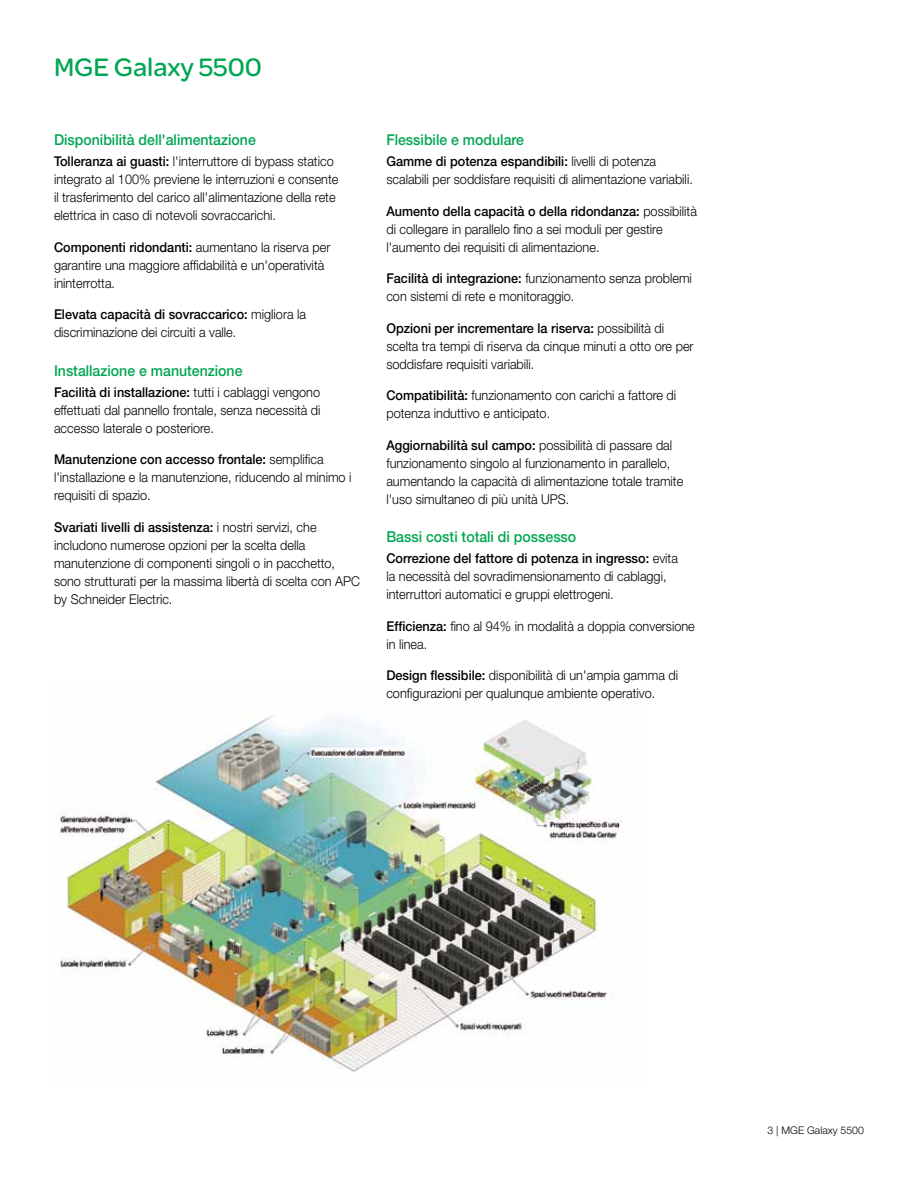
<style>
.page{position:relative;width:918px;height:1188px;background:#fff}
.page>*{position:absolute;margin:0;border:0;box-sizing:border-box;transform-origin:0 0}
.t1{font:27px "SE Optimist";color:#00a651}
.t2{font:500 15px "Helvetica Neue";color:#00a651;scale:.94 1}
.t3{font:300 13.5px/18px "Helvetica Neue";color:#000;scale:.94 1}
.t4{font:300 10.5px "Helvetica Neue";color:#000}
.s1{font-weight:500}
</style>
<div class="page">
<img style="left:59px;top:715px;width:563px;height:357px">
<h1 class="t1" style="left:54px;top:48px;width:210px">MGE Galaxy 5500</h1>
<p class="t2" style="left:54px;top:131px;width:216px">Disponibilità dell'alimentazione</p>
<p class="t3" style="left:54px;top:152px;width:304px"><span class="s1">Tolleranza ai guasti:</span> l'interruttore di bypass statico integrato al 100% previene le interruzioni e consente il trasferimento del carico all'alimentazione della rete elettrica in caso di notevoli sovraccarichi.</p>
<p class="t3" style="left:54px;top:238px;width:296px"><span class="s1">Componenti ridondanti:</span> aumentano la riserva per garantire una maggiore affidabilità e un'operatività ininterrotta.</p>
<p class="t3" style="left:54px;top:305px;width:270px"><span class="s1">Elevata capacità di sovraccarico:</span> migliora la discriminazione dei circuiti a valle.</p>
<p class="t2" style="left:54px;top:361px;width:202px">Installazione e manutenzione</p>
<p class="t3" style="left:54px;top:383px;width:285px;text-align:justify"><span class="s1">Facilità di installazione:</span> tutti i cablaggi vengono effettuati dal pannello frontale, senza necessità di accesso laterale o posteriore.</p>
<p class="t3" style="left:54px;top:450px;width:318px"><span class="s1">Manutenzione con accesso frontale:</span> semplifica l'installazione e la manutenzione, riducendo al minimo i requisiti di spazio.</p>
<p class="t3" style="left:54px;top:518px;width:327px"><span class="s1">Svariati livelli di assistenza:</span> i nostri servizi, che includono numerose opzioni per la scelta della manutenzione di componenti singoli o in pacchetto, sono strutturati per la massima libertà di scelta con APC by Schneider Electric.</p>
<p class="t2" style="left:386px;top:131px;width:148px">Flessibile e modulare</p>
<p class="t3" style="left:386px;top:152px;width:328px"><span class="s1">Gamme di potenza espandibili:</span> livelli di potenza scalabili per soddisfare requisiti di alimentazione variabili.</p>
<p class="t3" style="left:386px;top:202px;width:332px"><span class="s1">Aumento della capacità o della ridondanza:</span> possibilità di collegare in parallelo fino a sei moduli per gestire l'aumento dei requisiti di alimentazione.</p>
<p class="t3" style="left:386px;top:269px;width:327px"><span class="s1">Facilità di integrazione:</span> funzionamento senza problemi con sistemi di rete e monitoraggio.</p>
<p class="t3" style="left:386px;top:319px;width:328px"><span class="s1">Opzioni per incrementare la riserva:</span> possibilità di scelta tra tempi di riserva da cinque minuti a otto ore per soddisfare requisiti variabili.</p>
<p class="t3" style="left:386px;top:386px;width:310px"><span class="s1">Compatibilità:</span> funzionamento con carichi a fattore di potenza induttivo e anticipato.</p>
<p class="t3" style="left:386px;top:436px;width:317px"><span class="s1">Aggiornabilità sul campo:</span> possibilità di passare dal funzionamento singolo al funzionamento in parallelo, aumentando la capacità di alimentazione totale tramite l'uso simultaneo di più unità UPS.</p>
<p class="t2" style="left:386px;top:528px;width:204px">Bassi costi totali di possesso</p>
<p class="t3" style="left:386px;top:549px;width:312px"><span class="s1">Correzione del fattore di potenza in ingresso:</span> evita la necessità del sovradimensionamento di cablaggi, interruttori automatici e gruppi elettrogeni.</p>
<p class="t3" style="left:386px;top:617px;width:330px"><span class="s1">Efficienza:</span> fino al 94% in modalità a doppia conversione in linea.</p>
<p class="t3" style="left:386px;top:666px;width:312px"><span class="s1">Design flessibile:</span> disponibilità di un'ampia gamma di configurazioni per qualunque ambiente operativo.</p>
<p class="t4" style="left:768px;top:1124px;width:98px">3 | MGE Galaxy 5500</p>
</div>
